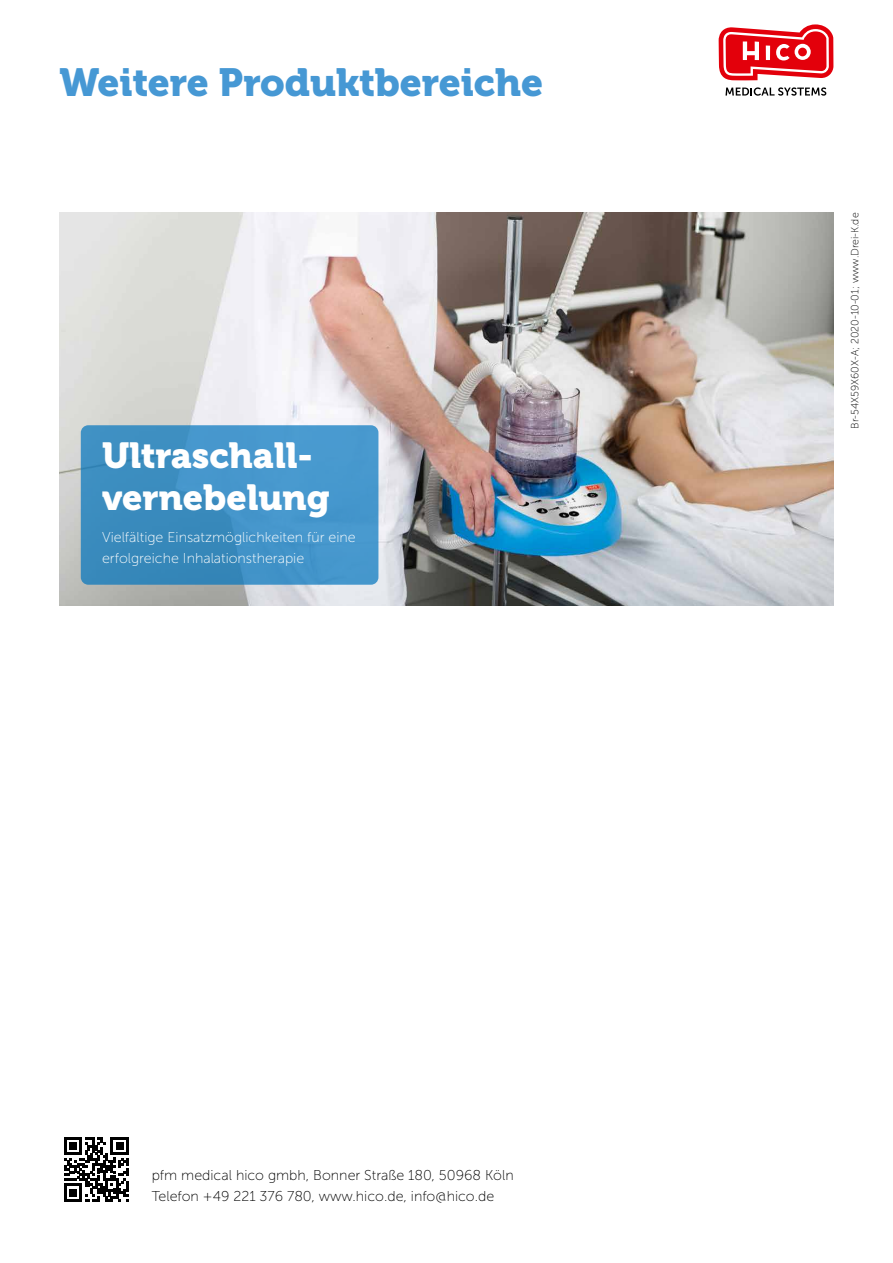
<style>
.page{position:relative;width:893px;height:1263px;background:#fff}
.page>*{position:absolute;margin:0;border:0;box-sizing:border-box;transform-origin:0 0}
.t1{font:39px "Museo 900";color:#4698d4}
.t2{font:36px/42.5px "Museo 900";color:#fff}
.t3{font:14.25px/21.3px "Museo Sans 100";color:#000}
.t4{font:14.25px/21.3px "Museo Sans 100";color:#fff}
.t5{font:10.5px "Museo Sans 100";color:#000}
</style>
<div class="page">
<svg style="left:719px;top:24px;width:114px;height:56px"></svg>
<svg style="left:725px;top:87px;width:101px;height:9px"></svg>
<svg style="left:64px;top:1137px;width:65px;height:65px"></svg>
<img style="left:60px;top:213px;width:773px;height:393px">
<div style="left:81px;top:425px;width:297px;height:160px;background:linear-gradient(to right,#3889ba,#499ad1);border-radius:7px"></div>
<h1 class="t1" style="left:60px;top:60px;width:485px">Weitere Produktbereiche</h1>
<h2 class="t2" style="left:102px;top:434px;width:229px">Ultraschall&shy;vernebelung</h2>
<p class="t4" style="left:102px;top:527px;width:255px">Vielfältige Einsatzmöglichkeiten für eine erfolgreiche Inhalationstherapie</p>
<p class="t3" style="left:152px;top:1165px;width:364px">pfm medical hico gmbh, Bonner Straße 180, 50968 Köln<br>Telefon +49 221 376 780, www.hico.de, info@hico.de</p>
<p class="t5" style="left:849px;top:429px;width:218px;rotate:-90deg">Br-54X59X60X-A; 2020-10-01; www.Drei-K.de</p>
</div>
